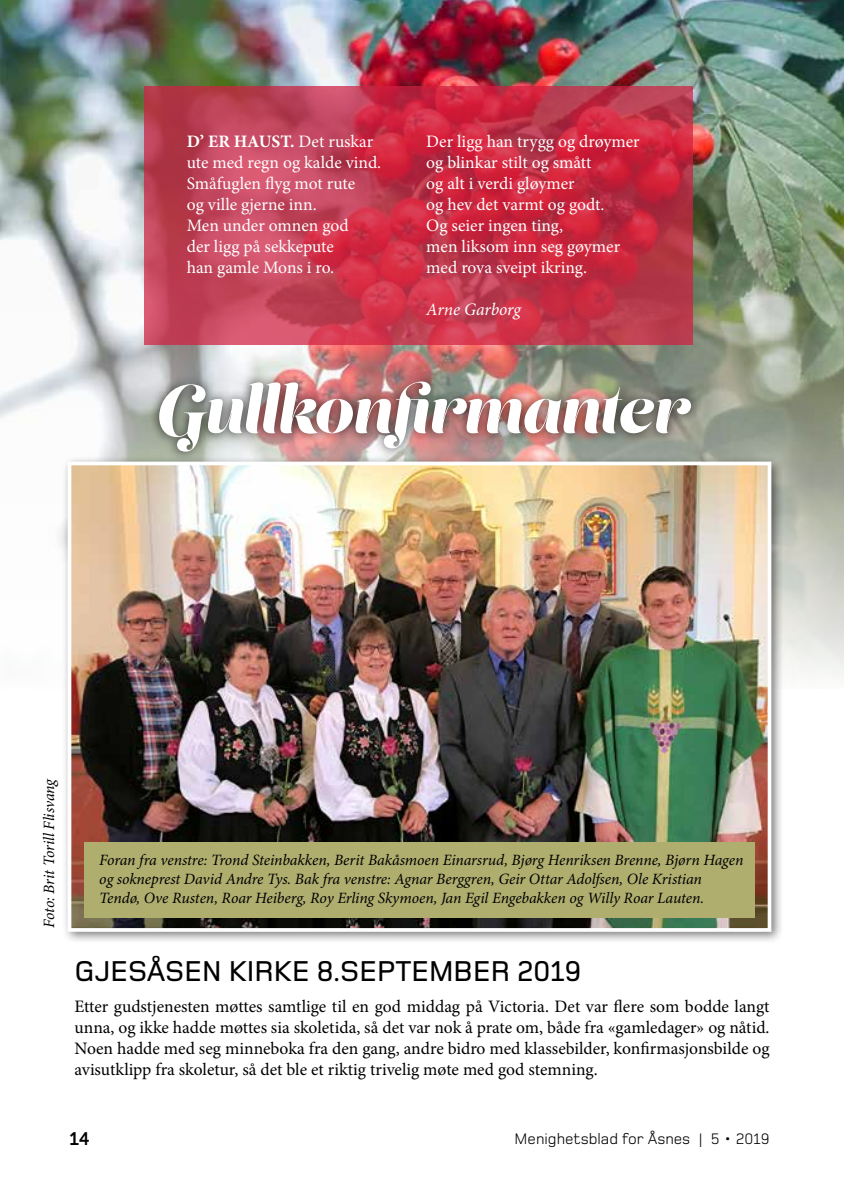
<style>
.page{position:relative;width:844px;height:1191px;background:#fff}
.page>*{position:absolute;margin:0;border:0;box-sizing:border-box;transform-origin:0 0}
.t1{font:63.88px "Lust Script";color:#fff}
.t2{font:500 29.75px "Foundry Monoline";color:#000}
.t3{font:700 19.25px "Foundry Monoline";color:#000}
.t4{font:17.5px/21px "Minion Pro";color:#000;text-align:justify}
.t5{font:17.5px/21px "Minion Pro";color:#fff}
.t6{font:italic 17.5px "Minion Pro";letter-spacing:-.005em;color:#fff}
.t7{font:italic 15.75px/18.9px "Minion Pro";letter-spacing:-.005em;color:#000}
.t8{font:15.75px "Foundry Monoline";color:#000}
.s1{font-weight:700}
</style>
<div class="page">
<img style="left:0;top:0;width:843px;height:674px">
<div style="left:148px;top:370px;width:553px;height:92px;background:#000;opacity:.75"></div>
<div style="left:61px;top:455px;width:722px;height:489px;background:#000;opacity:.5"></div>
<img style="left:73px;top:466px;width:693px;height:460px">
<div style="left:68px;top:461px;width:703px;height:470px;border:4px solid #fff"></div>
<div style="left:84px;top:842px;width:670px;height:75px;background:#afae6f"></div>
<svg style="left:144px;top:87px;width:549px;height:258px;background:#c4364d"></svg>
<p class="t5" style="left:187px;top:131px;width:196px"><span class="s1">D’ ER HAUST.</span> Det ruskar ute med regn og kalde vind.<br>Småfuglen flyg mot rute<br>og ville gjerne inn.<br>Men under omnen god<br>der ligg på sekkepute<br>han gamle Mons i ro.</p>
<p class="t5" style="left:426px;top:131px;width:215px">Der ligg han trygg og drøymer og blinkar stilt og smått<br>og alt i verdi gløymer<br>og hev det varmt og godt.<br>Og seier ingen ting,<br>men liksom inn seg gøymer med rova sveipt ikring.</p>
<p class="t6" style="left:426px;top:299px;width:96px">Arne Garborg</p>
<h1 class="t1" style="left:156px;top:368px;width:533px">Gullkonfirmanter</h1>
<p class="t7" style="left:40px;top:928px;width:152px;rotate:-90deg">Foto: Brit Torill Flisvang</p>
<p class="t7" style="left:99px;top:851px;width:645px">Foran fra venstre: Trond Steinbakken, Berit Bakåsmoen Einarsrud, Bjørg Henriksen Brenne, Bjørn Hagen og sokneprest David Andre Tys. Bak fra venstre: Agnar Berggren, Geir Ottar Adolfsen, Ole Kristian<br>Tendø, Ove Rusten, Roar Heiberg, Roy Erling Skymoen, Jan Egil Engebakken og Willy Roar Lauten.</p>
<h2 class="t2" style="left:74px;top:955px;width:508px">GJESÅSEN KIRKE 8.SEPTEMBER 2019</h2>
<p class="t4" style="left:74px;top:996px;width:696px">Etter gudstjenesten møttes samtlige til en god middag på Victoria. Det var flere som bodde langt unna, og ikke hadde møttes sia skoletida, så det var nok å prate om, både fra «gamledager» og nåtid.<br>Noen hadde med seg minneboka fra den gang, andre bidro med klassebilder, konfirmasjonsbilde og avisutklipp fra skoletur, så det ble et riktig trivelig møte med god stemning.</p>
<p class="t3" style="left:69px;top:1128px;width:22px">14</p>
<p class="t8" style="left:514px;top:1130px;width:256px">Menighetsblad for Åsnes | 5 • 2019</p>
</div>
